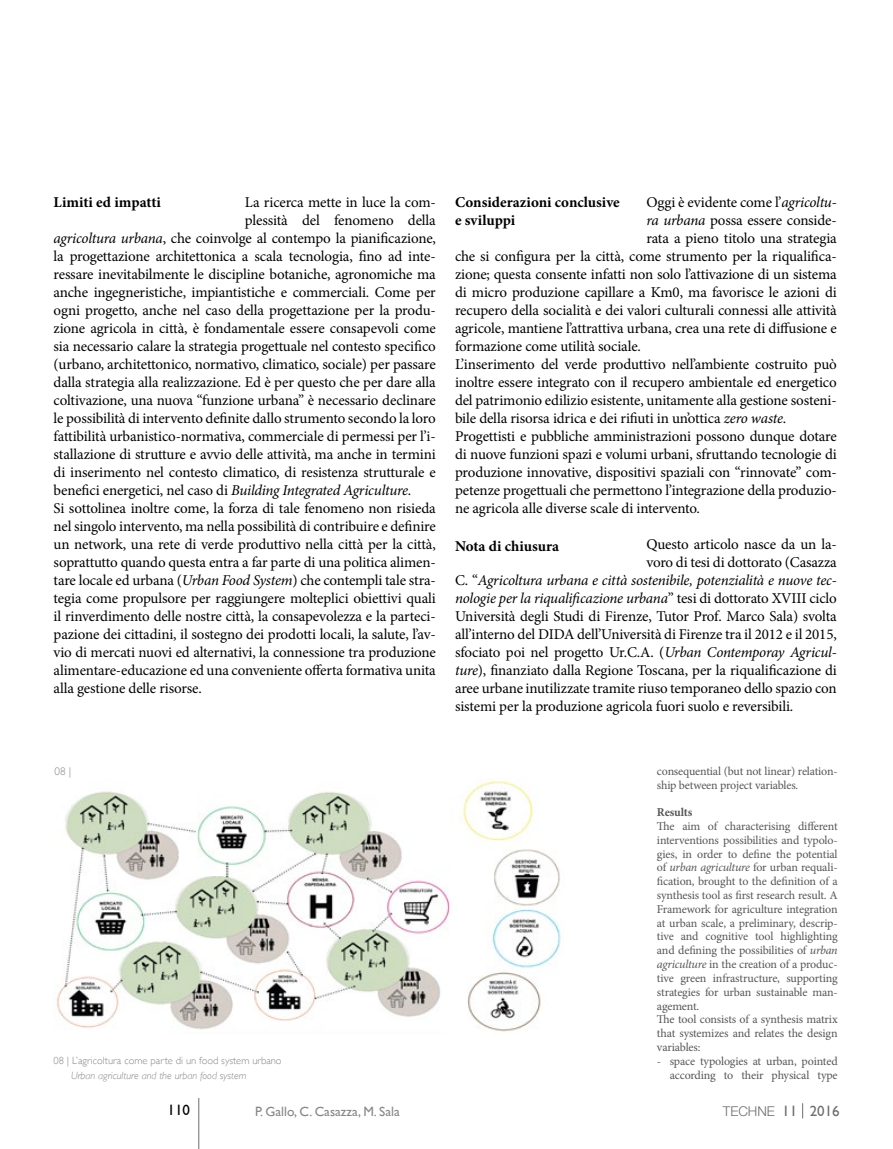
<style>
.page{position:relative;width:893px;height:1149px;background:#fff}
.page>*{position:absolute;margin:0;border:0;box-sizing:border-box;transform-origin:0 0}
.t1{font:15px "Minion Pro";letter-spacing:-.01em;color:#000}
.t2{font:italic 15px "Minion Pro";letter-spacing:-.015em;color:#000}
.t3{font:700 15px/18px "Minion Pro";color:#000}
.t4{font:15px "Gill Sans";color:#000}
.t5{font:13.5px "Gill Sans";color:#878786}
.t6{font:300 13.5px "Helvetica Neue";color:#6e6e6e}
.t7{font:12px/13.8px "Minion Pro";letter-spacing:-.015em;color:#565655}
.t8{font:700 12px "Minion Pro";letter-spacing:-.015em;color:#565655}
.t9{font:300 11.25px "Gill Sans";color:#878786}
.t10{font:300 10.5px "Gill Sans";color:#878786}
.t11{font:italic 300 10.5px "Gill Sans";color:#878786}
.s1{font-style:italic}
.s2{font-style:normal}
.s3{font-family:"Gill Sans";font-weight:400;font-size:15px}
</style>
<div class="page">
<svg style="left:802px;top:1103px;width:1px;height:15px"></svg>
<hr style="left:198px;top:1097px;width:1px;height:51px;background:#6e6e6e">
<img style="left:56px;top:780px;width:505px;height:252px">
<p class="t1" style="left:245px;top:192px;width:192px">La ricerca mette in luce la com-</p>
<p class="t1" style="left:245px;top:210px;width:192px">plessità del fenomeno della</p>
<p class="t1" style="left:54px;top:228px;width:384px"><span class="s1">agricoltura urbana</span>, che coinvolge al contempo la pianificazione,</p>
<p class="t1" style="left:54px;top:246px;width:384px">la progettazione architettonica a scala tecnologia, fino ad inte-</p>
<p class="t1" style="left:54px;top:264px;width:384px">ressare inevitabilmente le discipline botaniche, agronomiche ma</p>
<p class="t1" style="left:54px;top:282px;width:384px">anche ingegneristiche, impiantistiche e commerciali. Come per</p>
<p class="t1" style="left:54px;top:300px;width:384px">ogni progetto, anche nel caso della progettazione per la produ-</p>
<p class="t1" style="left:54px;top:318px;width:384px">zione agricola in città, è fondamentale essere consapevoli come</p>
<p class="t1" style="left:54px;top:336px;width:384px">sia necessario calare la strategia progettuale nel contesto specifico</p>
<p class="t1" style="left:54px;top:354px;width:384px">(urbano, architettonico, normativo, climatico, sociale) per passare</p>
<p class="t1" style="left:54px;top:372px;width:384px">dalla strategia alla realizzazione. Ed è per questo che per dare alla</p>
<p class="t1" style="left:54px;top:390px;width:384px">coltivazione, una nuova “funzione urbana” è necessario declinare</p>
<p class="t1" style="left:54px;top:408px;width:384px">le possibilità di intervento definite dallo strumento secondo la loro</p>
<p class="t1" style="left:54px;top:426px;width:384px">fattibilità urbanistico-normativa, commerciale di permessi per l’i-</p>
<p class="t1" style="left:54px;top:444px;width:384px">stallazione di strutture e avvio delle attività, ma anche in termini</p>
<p class="t1" style="left:54px;top:462px;width:384px">di inserimento nel contesto climatico, di resistenza strutturale e</p>
<p class="t1" style="left:54px;top:480px;width:359px">benefici energetici, nel caso di <span class="s1">Building Integrated Agriculture</span>.</p>
<p class="t1" style="left:54px;top:498px;width:384px">Si sottolinea inoltre come, la forza di tale fenomeno non risieda</p>
<p class="t1" style="left:54px;top:516px;width:384px">nel singolo intervento, ma nella possibilità di contribuire e definire</p>
<p class="t1" style="left:54px;top:534px;width:384px">un network, una rete di verde produttivo nella città per la città,</p>
<p class="t1" style="left:54px;top:552px;width:384px">soprattutto quando questa entra a far parte di una politica alimen-</p>
<p class="t1" style="left:54px;top:570px;width:384px">tare locale ed urbana (<span class="s1">Urban Food System</span>) che contempli tale stra-</p>
<p class="t1" style="left:54px;top:588px;width:384px">tegia come propulsore per raggiungere molteplici obiettivi quali</p>
<p class="t1" style="left:54px;top:606px;width:384px">il rinverdimento delle nostre città, la consapevolezza e la parteci-</p>
<p class="t1" style="left:54px;top:624px;width:384px">pazione dei cittadini, il sostegno dei prodotti locali, la salute, l’av-</p>
<p class="t1" style="left:54px;top:642px;width:384px">vio di mercati nuovi ed alternativi, la connessione tra produzione</p>
<p class="t1" style="left:54px;top:660px;width:384px">alimentare-educazione ed una conveniente offerta formativa unita</p>
<p class="t1" style="left:54px;top:678px;width:150px">alla gestione delle risorse.</p>
<p class="t1" style="left:646px;top:192px;width:192px">Oggi è evidente come l’<span class="s1">agricoltu-</span></p>
<p class="t1" style="left:646px;top:210px;width:192px"><span class="s1">ra urbana</span> possa essere conside-</p>
<p class="t1" style="left:646px;top:228px;width:192px">rata a pieno titolo una strategia</p>
<p class="t1" style="left:455px;top:246px;width:383px">che si configura per la città, come strumento per la riqualifica-</p>
<p class="t1" style="left:455px;top:264px;width:383px">zione; questa consente infatti non solo l’attivazione di un sistema</p>
<p class="t1" style="left:455px;top:282px;width:383px">di micro produzione capillare a Km0, ma favorisce le azioni di</p>
<p class="t1" style="left:455px;top:300px;width:383px">recupero della socialità e dei valori culturali connessi alle attività</p>
<p class="t1" style="left:455px;top:318px;width:383px">agricole, mantiene l’attrattiva urbana, crea una rete di diffusione e</p>
<p class="t1" style="left:455px;top:336px;width:187px">formazione come utilità sociale.</p>
<p class="t1" style="left:455px;top:354px;width:383px">L’inserimento del verde produttivo nell’ambiente costruito può</p>
<p class="t1" style="left:455px;top:372px;width:383px">inoltre essere integrato con il recupero ambientale ed energetico</p>
<p class="t1" style="left:455px;top:390px;width:383px">del patrimonio edilizio esistente, unitamente alla gestione sosteni-</p>
<p class="t1" style="left:455px;top:408px;width:333px">bile della risorsa idrica e dei rifiuti in un’ottica <span class="s1">zero waste</span>.</p>
<p class="t1" style="left:455px;top:426px;width:383px">Progettisti e pubbliche amministrazioni possono dunque dotare</p>
<p class="t1" style="left:455px;top:444px;width:383px">di nuove funzioni spazi e volumi urbani, sfruttando tecnologie di</p>
<p class="t1" style="left:455px;top:462px;width:383px">produzione innovative, dispositivi spaziali con “rinnovate” com-</p>
<p class="t1" style="left:455px;top:480px;width:383px">petenze progettuali che permettono l’integrazione della produzio-</p>
<p class="t1" style="left:455px;top:498px;width:246px">ne agricola alle diverse scale di intervento.</p>
<p class="t1" style="left:646px;top:534px;width:192px">Questo articolo nasce da un la-</p>
<p class="t1" style="left:646px;top:552px;width:192px">voro di tesi di dottorato (Casazza</p>
<p class="t2" style="left:455px;top:569px;width:383px"><span class="s2">C. “</span>Agricoltura urbana e città sostenibile, potenzialità e nuove tec-</p>
<p class="t2" style="left:455px;top:587px;width:383px">nologie per la riqualificazione urbana<span class="s2">” tesi di dottorato XVIII ciclo</span></p>
<p class="t1" style="left:455px;top:606px;width:383px">Università degli Studi di Firenze, Tutor Prof. Marco Sala) svolta</p>
<p class="t1" style="left:455px;top:624px;width:383px">all’interno del DIDA dell’Università di Firenze tra il 2012 e il 2015,</p>
<p class="t1" style="left:455px;top:642px;width:383px">sfociato poi nel progetto Ur.C.A. (<span class="s1">Urban Contemporay Agricul-</span></p>
<p class="t1" style="left:455px;top:660px;width:383px"><span class="s1">ture</span>), finanziato dalla Regione Toscana, per la riqualificazione di</p>
<p class="t1" style="left:455px;top:678px;width:383px">aree urbane inutilizzate tramite riuso temporaneo dello spazio con</p>
<p class="t1" style="left:455px;top:696px;width:340px">sistemi per la produzione agricola fuori suolo e reversibili.</p>
<p class="t3" style="left:54px;top:193px;width:109px">Limiti ed impatti</p>
<p class="t3" style="left:455px;top:193px;width:166px">Considerazioni conclusive e sviluppi</p>
<p class="t3" style="left:455px;top:536px;width:106px">Nota di chiusura</p>
<p class="t9" style="left:54px;top:761px;width:18px">08 |</p>
<p class="t7" style="left:657px;top:763px;width:182px">consequential (but not linear) relation&shy;ship between project variables.</p>
<p class="t8" style="left:657px;top:803px;width:37px">Results</p>
<p class="t7" style="left:657px;top:819px;width:182px">The aim of characterising different interventions possibilities and typolo&shy;gies, in order to define the potential of <span class="s1">urban agriculture</span> for urban requali&shy;fication, brought to the definition of a synthesis tool as first research result. A Framework for agriculture integration at urban scale, a preliminary, descrip&shy;tive and cognitive tool highlighting and defining the possibilities of <span class="s1">urban agriculture</span> in the creation of a produc&shy;tive green infrastructure, supporting strategies for urban sustainable man&shy;agement.<br>The tool consists of a synthesis matrix that systemizes and relates the design variables:</p>
<p class="t7" style="left:657px;top:1053px;width:182px;text-align:right">- space typologies at urban, pointed according to their physical type</p>
<p class="t10" style="left:54px;top:1051px;width:230px">08 | L’agricoltura come parte di un food system urbano</p>
<p class="t11" style="left:71px;top:1068px;width:177px">Urban agriculture and the urban food system</p>
<p class="t4" style="left:168px;top:1100px;width:24px">110</p>
<p class="t5" style="left:255px;top:1102px;width:146px">P. Gallo, C. Casazza, M. Sala</p>
<p class="t6" style="left:723px;top:1102px;width:118px">TECHNE <span class="s3">11 2016</span></p>
</div>
